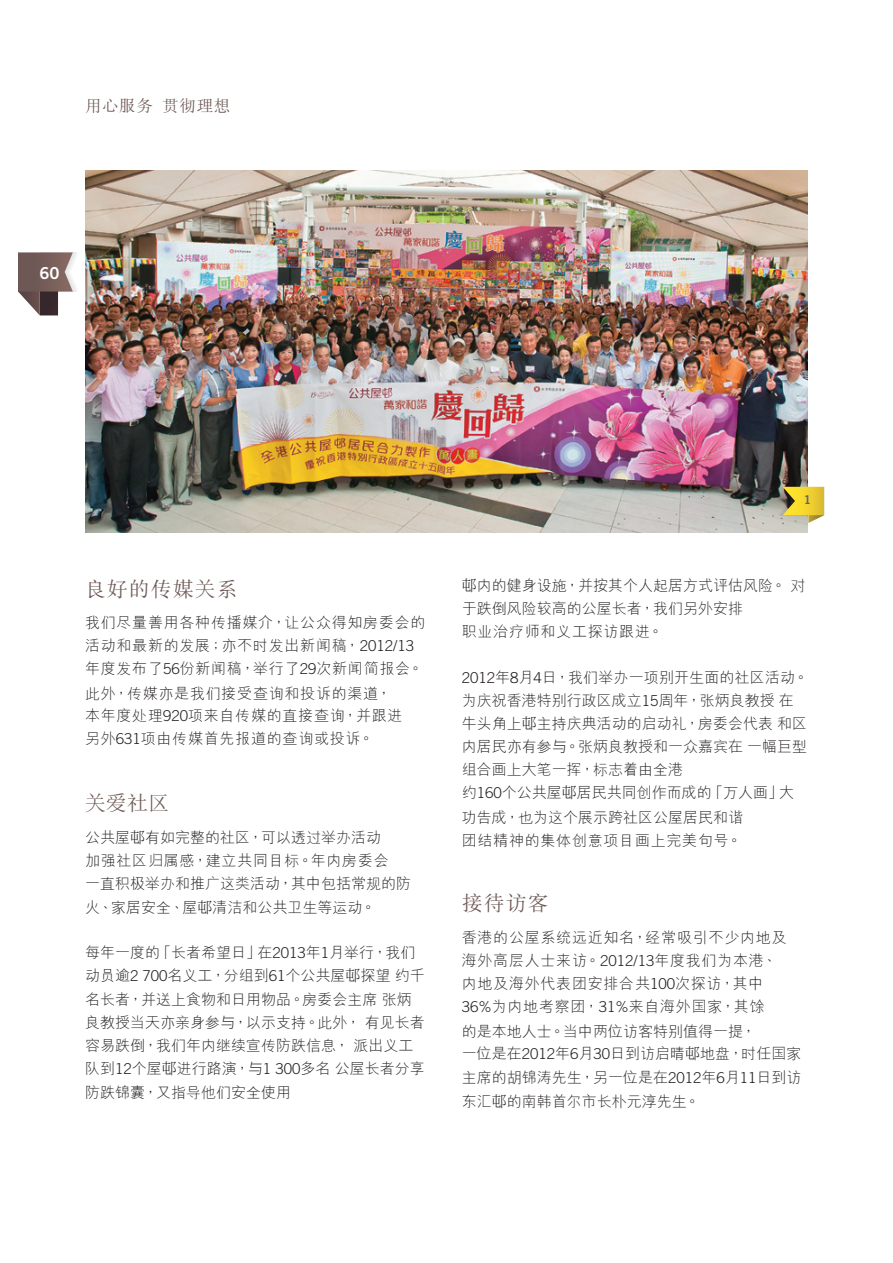
<style>
.page{position:relative;width:893px;height:1263px;background:#fff}
.page>*{position:absolute;margin:0;border:0;box-sizing:border-box;transform-origin:0 0}
.Body_Text{font:300 21px "M Sung HKS";letter-spacing:.045em;color:#6d5855}
.t1{font:300 16.5px "M Sung HKS";letter-spacing:.04em;color:#6d5855}
.t2{font:16.5px "Trade Gothic LT Std Bd 2";color:#fff}
.Body_Text-2{font:300 15px/23.2px "M Hei HKS";color:#231f20}
.Body_Text-3{font:300 15px/23.4px "M Hei HKS";letter-spacing:.05em;color:#231f20}
.t3{font:12px "Trade Gothic LT Std Bd 2";color:#636366}
.s1{font-family:"Trade Gothic LT Std"}
.s2{font-family:"Adobe Ming Std"}
</style>
<div class="page">
<svg style="left:18px;top:252px;width:59px;height:63px"></svg>
<img style="left:85px;top:170px;width:723px;height:363px">
<svg style="left:778px;top:487px;width:46px;height:36px;background:#d0bc54"></svg>
<p class="t1" style="left:85px;top:94px;width:147px">用心服務 貫徹理想</p>
<p class="t2" style="left:40px;top:263px;width:21px">60</p>
<p class="Body_Text" style="left:85px;top:575px;width:154px">良好的傳媒關係</p>
<p class="Body_Text-3" style="left:85px;top:610px;width:342px">我們盡量善用各種傳播媒介，讓公眾得知房委會的活動和最新的發展；亦不時發出新聞稿，<span class="s1">2012/13</span>年度發布了<span class="s1">56</span>份新聞稿，舉行了<span class="s1">29</span>次新聞簡報會。此外，傳媒亦是我們接受查詢和投訴的渠道，</p>
<p class="Body_Text-3" style="left:85px;top:703px;width:319px">本年度處理<span class="s1">920</span>項來自傳媒的直接查詢，並跟進另外<span class="s1">631</span>項由傳媒首先報道的查詢或投訴。</p>
<p class="Body_Text" style="left:85px;top:788px;width:85px">關愛社區</p>
<p class="Body_Text-2" style="left:85px;top:825px;width:328px">公共屋<span class="s2">邨</span>有如完整的社區，可以透過舉辦活動<br>加強社區歸屬感，建立共同目標。年內房委會<br>一直積極舉辦和推廣這類活動，其中包括常規的防火、家居安全、屋<span class="s2">邨</span>清潔和公共衞生等運動。</p>
<p class="Body_Text-2" style="left:85px;top:940px;width:341px">每年一度的「長者希望日」在<span class="s1">2013</span>年<span class="s1">1</span>月舉行，我們動員逾<span class="s1">2 700</span>名義工，分組到<span class="s1">61</span>個公共屋<span class="s2">邨</span>探望約千名長者，並送上食物和日用物品。房委會主席張炳良教授當天亦親身參與，以示支持。此外，有見長者容易跌倒，我們年內繼續宣傳防跌信息，派出義工隊到<span class="s1">12</span>個屋<span class="s2">邨</span>進行路演，與<span class="s1">1 300</span>多名公屋長者分享防跌錦囊，又指導他們安全使用</p>
<p class="t3" style="left:804px;top:492px;width:9px">1</p>
<p class="Body_Text-2" style="left:462px;top:573px;width:345px"><span class="s2">邨</span>內的健身設施，並按其個人起居方式評估風險。對於跌倒風險較高的公屋長者，我們另外安排<br>職業治療師和義工探訪跟進。</p>
<p class="Body_Text-2" style="left:462px;top:665px;width:348px"><span class="s1">2012</span>年<span class="s1">8</span>月<span class="s1">4</span>日，我們舉辦一項別開生面的社區活動。為慶祝香港特別行政區成立<span class="s1">15</span>周年，張炳良教授在牛頭角上<span class="s2">邨</span>主持慶典活動的啟動禮，房委會代表和區內居民亦有參與。張炳良教授和一眾嘉賓在一幅巨型組合畫上大筆一揮，標誌着由全港<br>約<span class="s1">160</span>個公共屋<span class="s2">邨</span>居民共同創作而成的「萬人畫」大功告成，也為這個展示跨社區公屋居民和諧<br>團結精神的集體創意項目畫上完美句號。</p>
<p class="Body_Text" style="left:462px;top:889px;width:88px">接待訪客</p>
<p class="Body_Text-3" style="left:462px;top:925px;width:326px">香港的公屋系統遠近知名，經常吸引不少內地及海外高層人士來訪。<span class="s1">2012/13</span>年度我們為本港、內地及海外代表團安排合共<span class="s1">100</span>次探訪，其中<br><span class="s1">36%</span>為內地考察團，<span class="s1">31%</span>來自海外國家，其餘<br>的是本地人士。當中兩位訪客特別值得一提，</p>
<p class="Body_Text-2" style="left:462px;top:1041px;width:341px;line-height:23.9px;text-align:justify">一位是在<span class="s1">2012</span>年<span class="s1">6</span>月<span class="s1">30</span>日到訪啟晴<span class="s2">邨</span>地盤，時任國家主席的胡錦濤先生，另一位是在<span class="s1">2012</span>年<span class="s1">6</span>月<span class="s1">11</span>日到訪東匯<span class="s2">邨</span>的南韓首爾市長朴元淳先生。</p>
</div>
